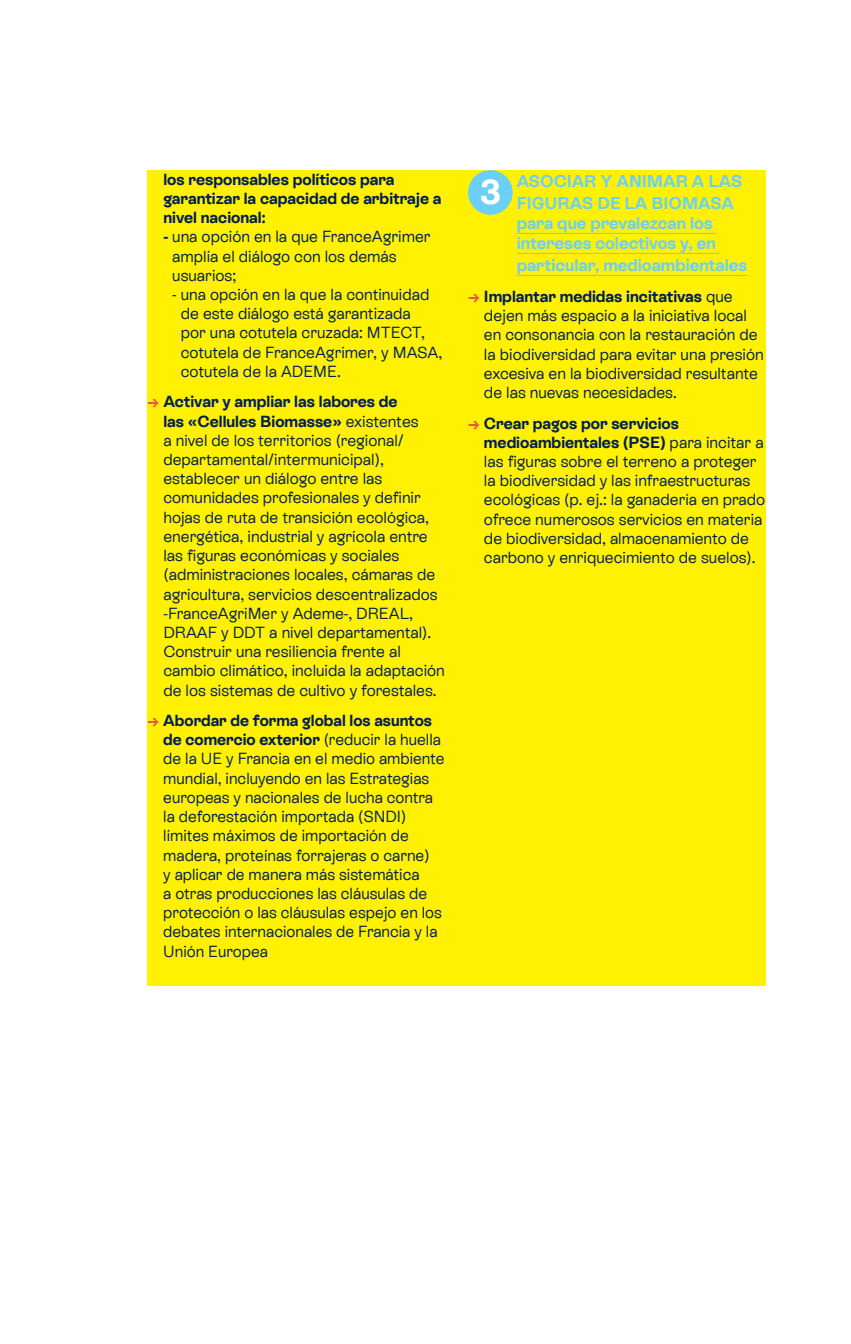
<style>
.page{position:relative;width:851px;height:1344px;background:#fff}
.page>*{position:absolute;margin:0;border:0;box-sizing:border-box;transform-origin:0 0}
.t1{font:700 34.4px "ES Rebond Grotesque";color:#fff}
.t2{font:700 17px/22px "ES Rebond Grotesque";color:#6bcff6}
.t3{font:16px/19.2px "ES Rebond Grotesque";color:#001e57}
.t4{font:700 16px/19.2px "ES Rebond Grotesque";color:#001e57}
.s1{font-weight:700}
.s2{font-weight:700;color:#f05249}
</style>
<div class="page">
<div style="left:147px;top:170px;width:618px;height:815px;background:#fff101"></div>
<hr style="left:516px;top:233px;width:200px;height:1px;background:#6bcff6">
<hr style="left:516px;top:253px;width:203px;height:1px;background:#6bcff6">
<hr style="left:516px;top:275px;width:231px;height:1px;background:#6bcff6">
<div style="left:468px;top:170px;width:44px;height:45px;background:#6bcff6;border-radius:50%"></div>
<p class="t4" style="left:163px;top:169px;width:279px">los responsables políticos para garantizar la capacidad de arbitraje a nivel nacional:</p>
<p class="t3" style="left:172px;top:227px;width:260px;text-indent:-9px"><span class="s1">-</span> una opción en la que FranceAgrimer amplía el diálogo con los demás usuarios;</p>
<p class="t3" style="left:181px;top:284px;width:263px;text-indent:-9px">- una opción en la que la continuidad de este diálogo está garantizada<br>por una cotutela cruzada: MTECT, cotutela de FranceAgrimer, y MASA, cotutela de la ADEME.</p>
<p class="t3" style="left:163px;top:392px;width:283px;text-indent:-16px"><span class="s2">→</span> <span class="s1">Activar y ampliar las labores de<br>las «Cellules Biomasse»</span> existentes<br>a nivel de los territorios (regional/ departamental/intermunicipal), establecer un diálogo entre las comunidades profesionales y definir hojas de ruta de transición ecológica, energética, industrial y agrícola entre las figuras económicas y sociales (administraciones locales, cámaras de agricultura, servicios descentralizados -FranceAgriMer y Ademe-, DREAL, DRAAF y DDT a nivel departamental).<br>Construir una resiliencia frente al cambio climático, incluida la adaptación de los sistemas de cultivo y forestales.</p>
<p class="t3" style="left:163px;top:710px;width:283px;text-indent:-16px"><span class="s2">→</span> <span class="s1">Abordar de forma global los asuntos de comercio exterior</span> (reducir la huella de la UE y Francia en el medio ambiente mundial, incluyendo en las Estrategias europeas y nacionales de lucha contra la deforestación importada (SNDI) límites máximos de importación de madera, proteínas forrajeras o carne)<br>y aplicar de manera más sistemática<br>a otras producciones las cláusulas de protección o las cláusulas espejo en los debates internacionales de Francia y la Unión Europea</p>
<h1 class="t1" style="left:480px;top:169px;width:23px">3</h1>
<p class="t2" style="left:516px;top:170px;width:227px">ASOCIAR Y ANIMAR A LAS<br>FIGURAS DE LA BIOMASA</p>
<p class="t2" style="left:516px;top:213px;width:200px;line-height:20px">para que prevalezcan los intereses colectivos y, en</p>
<p class="t2" style="left:516px;top:254px;width:232px">particular, medioambientales</p>
<p class="t3" style="left:484px;top:286px;width:281px;text-indent:-16px"><span class="s2">→</span> <span class="s1">Implantar medidas incitativas</span> que dejen más espacio a la iniciativa local en consonancia con la restauración de la biodiversidad para evitar una presión excesiva en la biodiversidad resultante de las nuevas necesidades.</p>
<p class="t3" style="left:484px;top:413px;width:283px;text-indent:-16px"><span class="s2">→</span> <span class="s1">Crear pagos por servicios medioambientales (PSE)</span> para incitar a las figuras sobre el terreno a proteger la biodiversidad y las infraestructuras ecológicas (p. ej.: la ganadería en prado ofrece numerosos servicios en materia de biodiversidad, almacenamiento de carbono y enriquecimiento de suelos).</p>
</div>
